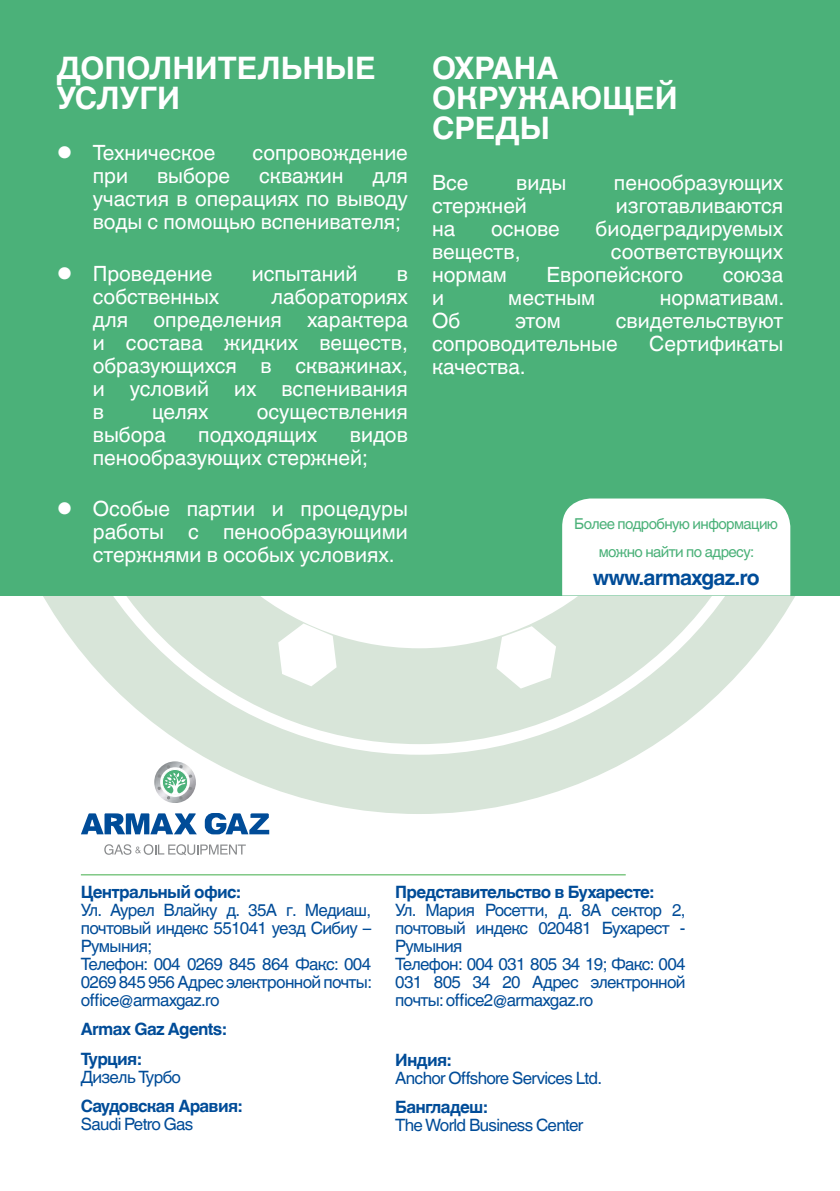
<style>
.page{position:relative;width:840px;height:1191px;background:#fff}
.page>*{position:absolute;margin:0;border:0;box-sizing:border-box;transform-origin:0 0}
.t1{font:700 31px/30px "Helvetica World";color:#fff}
.t2{font:21px/23px "Helvetica World";color:#fff;text-align:justify}
.t3{font:700 21px "Helvetica World";letter-spacing:-.04em;color:#004c98}
.t4{font:17px/18px "Helvetica World";letter-spacing:-.04em;color:#004c98}
.t5{font:700 17px/29.4px "Helvetica World";letter-spacing:-.04em;color:#004c98}
.t6{font:15px/28.4px "Helvetica World";letter-spacing:-.04em;color:#4bb179;text-align:center}
</style>
<div class="page">
<svg style="left:0;top:595px;width:839px;height:219px"></svg>
<svg style="left:45px;top:595px;width:747px;height:159px;fill:#d8e5d9"></svg>
<div style="left:156px;top:118px;width:525px;height:526px;background:#fff;border-radius:50%"></div>
<div style="left:0;top:0;width:839px;height:595px;background:#4bb179"></div>
<div style="left:562px;top:498px;width:227px;height:97px;background:#fff"></div>
<img style="left:154px;top:761px;width:42px;height:42px;border-radius:50%">
<svg style="left:157px;top:765px;width:35px;height:34px"></svg>
<svg style="left:205px;top:813px;width:64px;height:21px"></svg>
<svg style="left:81px;top:813px;width:116px;height:21px"></svg>
<svg style="left:104px;top:844px;width:142px;height:11px"></svg>
<hr style="left:81px;top:874px;width:544px;height:1px;background:#41ad49">
<h1 class="t1" style="left:57px;top:50px;width:320px">ДОПОЛНИТЕЛЬНЫЕ<br>УСЛУГИ</h1>
<p class="t2" style="left:57px;top:139px;width:160px">● Техническое</p>
<p class="t2" style="left:252px;top:139px;width:157px">сопровождение</p>
<p class="t2" style="left:93px;top:162px;width:37px">при</p>
<p class="t2" style="left:157px;top:162px;width:75px">выборе</p>
<p class="t2" style="left:259px;top:162px;width:86px">скважин</p>
<p class="t2" style="left:93px;top:162px;width:316px;text-indent:279px">для участия в операциях по выводу воды с помощью вспенивателя;</p>
<p class="t2" style="left:57px;top:260px;width:157px">● Проведение</p>
<p class="t2" style="left:251px;top:260px;width:107px">испытаний</p>
<p class="t2" style="left:396px;top:260px;width:13px">в</p>
<p class="t2" style="left:93px;top:283px;width:128px">собственных</p>
<p class="t2" style="left:93px;top:283px;width:316px;text-indent:179px">лабораториях для определения характера и состава жидких веществ, образующихся в скважинах, и условий их вспенивания в</p>
<p class="t2" style="left:152px;top:398px;width:58px">целях</p>
<p class="t2" style="left:256px;top:398px;width:153px">осуществления</p>
<p class="t2" style="left:93px;top:421px;width:75px">выбора</p>
<p class="t2" style="left:198px;top:421px;width:121px">подходящих</p>
<p class="t2" style="left:93px;top:421px;width:316px;text-indent:257px">видов пенообразующих стержней;</p>
<p class="t2" style="left:93px;top:495px;width:316px;text-indent:-36px">● Особые партии и процедуры работы с пенообразующими стержнями в особых условиях.</p>
<h1 class="t1" style="left:432px;top:50px;width:247px">ОХРАНА<br>ОКРУЖАЮЩЕЙ<br>СРЕДЫ</h1>
<p class="t2" style="left:432px;top:169px;width:38px">Все</p>
<p class="t2" style="left:516px;top:169px;width:52px">виды</p>
<p class="t2" style="left:613px;top:169px;width:171px">пенообразующих</p>
<p class="t2" style="left:432px;top:192px;width:96px">стержней</p>
<p class="t2" style="left:615px;top:192px;width:169px">изготавливаются</p>
<p class="t2" style="left:432px;top:215px;width:25px">на</p>
<p class="t2" style="left:491px;top:215px;width:70px">основе</p>
<p class="t2" style="left:595px;top:215px;width:189px">биодеградируемых</p>
<p class="t2" style="left:432px;top:238px;width:90px">веществ,</p>
<p class="t2" style="left:610px;top:238px;width:174px">соответствующих</p>
<p class="t2" style="left:432px;top:261px;width:76px">нормам</p>
<p class="t2" style="left:546px;top:261px;width:138px">Европейского</p>
<p class="t2" style="left:722px;top:261px;width:62px">союза</p>
<p class="t2" style="left:432px;top:284px;width:13px">и</p>
<p class="t2" style="left:508px;top:284px;width:88px">местным</p>
<p class="t2" style="left:659px;top:284px;width:126px">нормативам.</p>
<p class="t2" style="left:432px;top:307px;width:30px">Об</p>
<p class="t2" style="left:515px;top:307px;width:47px">этом</p>
<p class="t2" style="left:432px;top:307px;width:352px;text-indent:184px">свидетельствуют сопроводительные</p>
<p class="t2" style="left:648px;top:330px;width:135px">Сертификаты</p>
<p class="t2" style="left:432px;top:353px;width:95px">качества.</p>
<p class="t6" style="left:574px;top:507px;width:205px">Более подробную информацию можно найти по адресу:</p>
<p class="t3" style="left:592px;top:561px;width:168px">www.armaxgaz.ro</p>
<p class="t5" style="left:81px;top:875px;width:161px">Центральный офис:</p>
<p class="t4" style="left:81px;top:899px;width:292px">Ул. Аурел Влайку д. 35A г. Медиаш, почтовый индекс 551041 уезд Сибиу –<br>Румыния;<br>Телефон: 004 0269 845 864 Факс: 004<br>0269 845 956 Адрес электронной почты: office@armaxgaz.ro</p>
<p class="t5" style="left:81px;top:1013px;width:147px">Armax Gaz Agents:<br>Турция:</p>
<p class="t4" style="left:81px;top:1066px;width:102px">Дизель Турбо</p>
<p class="t5" style="left:81px;top:1089px;width:163px">Саудовская Аравия:</p>
<p class="t4" style="left:81px;top:1113px;width:114px">Saudi Petro Gas</p>
<p class="t5" style="left:395px;top:875px;width:260px">Представительство в Бухаресте:</p>
<p class="t4" style="left:395px;top:899px;width:292px">Ул. Мария Росетти, д. 8A сектор 2, почтовый индекс 020481 Бухарест -<br>Румыния<br>Телефон: 004 031 805 34 19; Факс: 004<br>031 805 34 20 Адрес электронной почты: office2@armaxgaz.ro</p>
<p class="t5" style="left:395px;top:1043px;width:58px">Индия:</p>
<p class="t4" style="left:395px;top:1067px;width:208px">Anchor Offshore Services Ltd.</p>
<p class="t5" style="left:395px;top:1090px;width:94px">Бангладеш:</p>
<p class="t4" style="left:395px;top:1114px;width:189px">The World Business Center</p>
</div>
